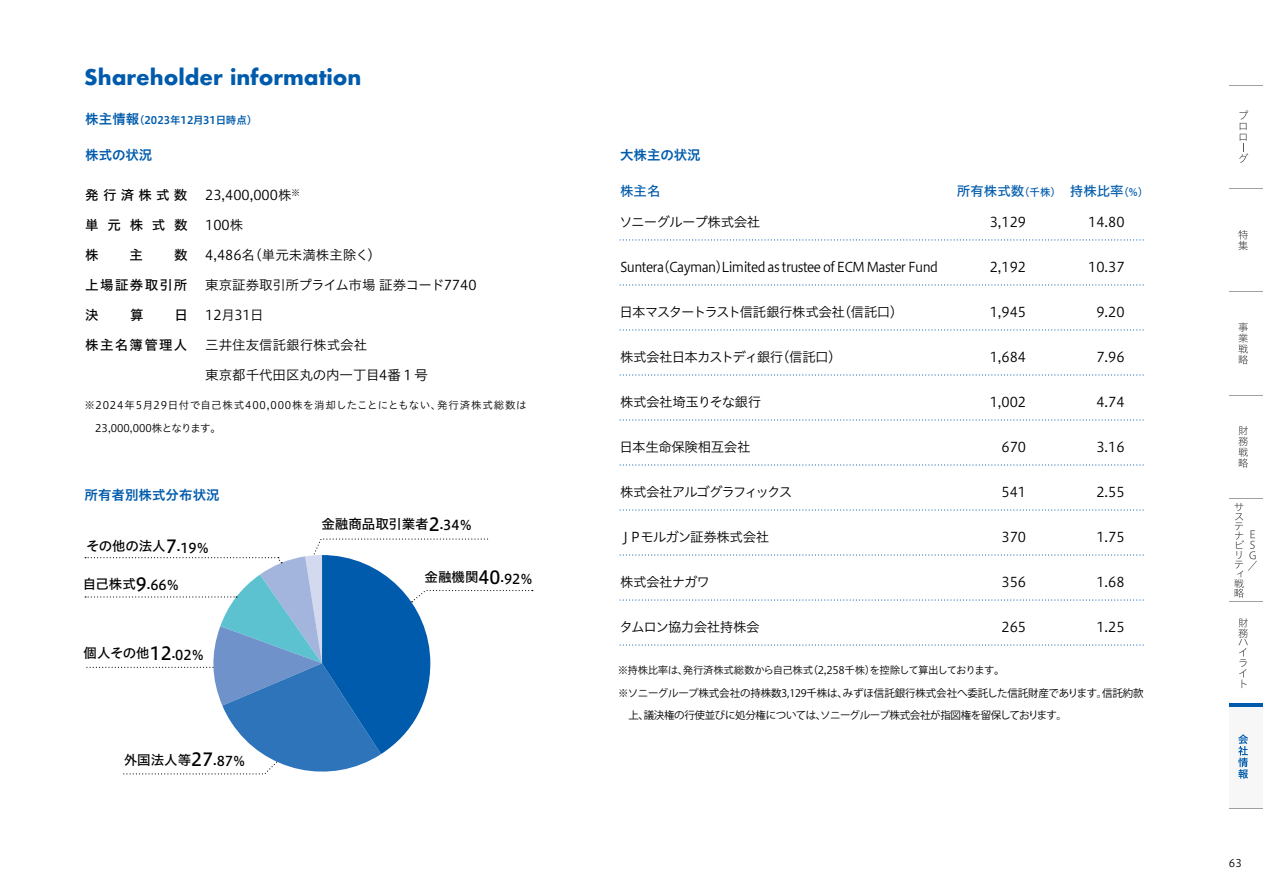
<style>
.page{position:relative;width:1263px;height:893px;background:#fff}
.page>*{position:absolute;margin:0;border:0;box-sizing:border-box;transform-origin:0 0}
.t1{font:700 21px "Futura";color:#005bac}
.t2{font:13.5px "Hiragino UD Sans Std N W3";letter-spacing:-.03em;color:#000}
.t3{font:13.5px "Hiragino UD Sans Std N W5";color:#000}
.t4{font:13.5px "Hiragino UD Sans Std N W3";letter-spacing:-.05em;color:#000;scale:.93 1}
.t5{font:13.5px "Hiragino UD Sans Std N W3";color:#000}
.t6{font:13.5px "Hiragino UD Sans Std N W3";letter-spacing:-.05em;color:#000}
.t7{font:13.5px "Hiragino UD Sans Std N W6";color:#005bac}
.t8{font:13.5px "Hiragino UD Sans Std N W3";letter-spacing:-.075em;color:#000}
.t9{font:13.5px "Hiragino UD Sans Std N W3";letter-spacing:-.005em;color:#000}
.t10{font:13.5px "Hiragino UD Sans Std N W3";letter-spacing:-.085em;color:#000}
.t11{font:13.5px "Hiragino UD Sans Std N W3";letter-spacing:-.065em;color:#000}
.t12{font:13.5px "Hiragino UD Sans Std N W3";letter-spacing:-.07em;color:#000}
.t13{font:13.5px "Hiragino UD Sans Std N W5";color:#005bac}
.t14{font:13.5px "Hiragino UD Sans Std N W5";letter-spacing:.1em;color:#000}
.t15{font:13.5px "Hiragino UD Sans Std N W5";letter-spacing:.095em;color:#000}
.t16{font:10.5px/22.5px "Koz Go Pr 6 N";letter-spacing:-.03em;color:#000}
.t17{font:10.5px/22.5px "Hiragino UD Sans Std N W3";letter-spacing:.04em;color:#000}
.t18{font:10.5px "Koz Go Pr 6 N";letter-spacing:-.01em;color:#000}
.t19{font:10.5px "Hiragino UD Sans Std N W3";letter-spacing:-.08em;color:#000}
.t20{font:10.5px "Hiragino UD Sans Std N W3";letter-spacing:-.03em;color:#000}
.t21{font:10.5px "Hiragino UD Sans Std N W6";color:#005bac}
.t22{font:10.5px "Hiragino UD Sans Std N W3";letter-spacing:.08em;color:#000}
.t23{font:10.5px "Hiragino UD Sans Std N W5";color:#005bac}
.t24{font:10.5px "Hiragino UD Sans Std N W3";color:#000}
.t25{font:9px "Hiragino UD Sans Std N W3";color:#000}
.s1{font-family:"Koz Go Pr 6 N"}
.s2{font-size:18px}
</style>
<div class="page">
<div style="left:1229px;top:705px;width:34px;height:103px;background:#f7f7f7"></div>
<svg style="left:1239px;top:110px;width:9px;height:53px"></svg>
<svg style="left:1238px;top:230px;width:10px;height:20px"></svg>
<svg style="left:1238px;top:322px;width:10px;height:42px"></svg>
<svg style="left:1238px;top:426px;width:10px;height:42px"></svg>
<svg style="left:1238px;top:618px;width:10px;height:70px"></svg>
<svg style="left:1238px;top:734px;width:10px;height:45px"></svg>
<hr style="left:1229px;top:292px;width:34px;height:1px;background:#9fa0a0">
<hr style="left:1229px;top:395px;width:34px;height:1px;background:#9fa0a0">
<hr style="left:1229px;top:498px;width:34px;height:1px;background:#9fa0a0">
<hr style="left:1229px;top:601px;width:34px;height:1px;background:#9fa0a0">
<hr style="left:1229px;top:703px;width:34px;height:3px;background:#005bac">
<hr style="left:1229px;top:188px;width:34px;height:1px;background:#9fa0a0">
<svg style="left:1234px;top:503px;width:23px;height:95px"></svg>
<hr style="left:1229px;top:85px;width:34px;height:1px;background:#9fa0a0">
<hr style="left:1229px;top:808px;width:34px;height:1px;background:#9fa0a0">
<svg style="left:85px;top:538px;width:448px;height:237px"></svg>
<svg style="left:620px;top:239px;width:524px;height:1px"></svg>
<svg style="left:620px;top:284px;width:524px;height:2px"></svg>
<svg style="left:620px;top:329px;width:524px;height:2px"></svg>
<svg style="left:620px;top:374px;width:524px;height:2px"></svg>
<svg style="left:620px;top:419px;width:524px;height:2px"></svg>
<svg style="left:620px;top:464px;width:524px;height:2px"></svg>
<svg style="left:620px;top:509px;width:524px;height:2px"></svg>
<svg style="left:620px;top:554px;width:524px;height:2px"></svg>
<svg style="left:620px;top:599px;width:524px;height:2px"></svg>
<svg style="left:620px;top:644px;width:524px;height:2px"></svg>
<h1 class="t1" style="left:84px;top:62px;width:279px">Shareholder information</h1>
<p class="t7" style="left:85px;top:108px;width:55px">株主情報</p>
<p class="t7" style="left:85px;top:145px;width:69px">株式の状況</p>
<p class="t21" style="left:134px;top:112px;width:125px">（2023年12月31日時点(</p>
<p class="t3" style="left:85px;top:184px;width:104px">発行済株式数</p>
<p class="t3" style="left:85px;top:214px;width:104px">単元株式数</p>
<p class="t3" style="left:85px;top:244px;width:15px">株</p>
<p class="t3" style="left:130px;top:244px;width:15px">主</p>
<p class="t3" style="left:174px;top:244px;width:15px">数</p>
<p class="t14" style="left:85px;top:274px;width:104px">上場証券取引所</p>
<p class="t3" style="left:85px;top:304px;width:15px">決</p>
<p class="t3" style="left:130px;top:304px;width:15px">算</p>
<p class="t3" style="left:174px;top:304px;width:15px">日</p>
<p class="t15" style="left:85px;top:334px;width:104px">株主名簿管理人</p>
<p class="t5" style="left:205px;top:184px;width:88px">23,400,000株</p>
<p class="t2" style="left:205px;top:214px;width:40px">100株</p>
<p class="t5" style="left:205px;top:244px;width:177px">4,486 （名単元未満株主除く(</p>
<p class="t2" style="left:205px;top:274px;width:273px">東京証券取引所プライム市場証券コード7740</p>
<p class="t2" style="left:205px;top:304px;width:60px">12月31日</p>
<p class="t5" style="left:205px;top:334px;width:163px">三井住友信託銀行株式会社</p>
<p class="t9" style="left:205px;top:364px;width:224px">東京都千代田区丸の内一丁目4<span class="s1">番１号</span></p>
<p class="t25" style="left:291px;top:185px;width:10px">※</p>
<p class="t17" style="left:95px;top:393px;width:348px;text-indent:-11px">※2024年5月29日付で自己株式400,000株を消却したことにともない、<br>23,000,000株となります。</p>
<p class="t22" style="left:437px;top:397px;width:91px">発行済株式総数は</p>
<p class="t7" style="left:85px;top:484px;width:136px">所有者別株式分布状況</p>
<p class="t3" style="left:166px;top:537px;width:45px"><span class="s2">7</span>.19％</p>
<p class="t3" style="left:86px;top:536px;width:81px">その他の法人</p>
<p class="t3" style="left:136px;top:575px;width:45px"><span class="s2">9</span>.66％</p>
<p class="t3" style="left:83px;top:573px;width:55px">自己株式</p>
<p class="t3" style="left:150px;top:644px;width:56px"><span class="s2">12</span>.02％</p>
<p class="t3" style="left:84px;top:643px;width:68px">個人その他</p>
<p class="t3" style="left:191px;top:751px;width:56px"><span class="s2">27</span>.87％</p>
<p class="t3" style="left:124px;top:749px;width:69px">外国法人等</p>
<p class="t3" style="left:429px;top:515px;width:45px"><span class="s2">2</span>.34％</p>
<p class="t3" style="left:321px;top:513px;width:109px">金融商品取引業者</p>
<p class="t3" style="left:479px;top:568px;width:56px"><span class="s2">40</span>.92％</p>
<p class="t3" style="left:425px;top:567px;width:55px">金融機関</p>
<p class="t7" style="left:620px;top:145px;width:82px">大株主の状況</p>
<p class="t13" style="left:620px;top:180px;width:42px">株主名</p>
<p class="t6" style="left:619px;top:212px;width:143px">ソニーグループ株式会社</p>
<p class="t4" style="left:620px;top:257px;width:343px">Suntera(Cayman)Limited as trustee of ECM Master Fund</p>
<p class="t2" style="left:838px;top:302px;width:67px">（信託口(</p>
<p class="t8" style="left:620px;top:302px;width:227px">日本マスタートラスト信託銀行株式会社</p>
<p class="t2" style="left:776px;top:347px;width:67px">（信託口(</p>
<p class="t11" style="left:620px;top:347px;width:165px">株式会社日本カストディ銀行</p>
<p class="t2" style="left:620px;top:392px;width:143px">株式会社埼玉りそな銀行</p>
<p class="t2" style="left:620px;top:437px;width:132px">日本生命保険相互会社</p>
<p class="t10" style="left:620px;top:482px;width:174px">株式会社アルゴグラフィックス</p>
<p class="t12" style="left:618px;top:527px;width:152px">ＪＰモルガン証券株式会社</p>
<p class="t6" style="left:620px;top:572px;width:91px">株式会社ナガワ</p>
<p class="t6" style="left:619px;top:617px;width:142px">タムロン協力会社持株会</p>
<p class="t13" style="left:957px;top:180px;width:69px">所有株式数</p>
<p class="t23" style="left:1019px;top:184px;width:43px">（千株(</p>
<p class="t2" style="left:990px;top:212px;width:38px">3,129</p>
<p class="t2" style="left:990px;top:257px;width:38px">2,192</p>
<p class="t2" style="left:990px;top:302px;width:38px">1,945</p>
<p class="t2" style="left:990px;top:347px;width:38px">1,684</p>
<p class="t2" style="left:990px;top:392px;width:38px">1,002</p>
<p class="t2" style="left:1001px;top:437px;width:26px">670</p>
<p class="t2" style="left:1001px;top:482px;width:26px">541</p>
<p class="t2" style="left:1001px;top:527px;width:26px">370</p>
<p class="t2" style="left:1001px;top:572px;width:26px">356</p>
<p class="t2" style="left:1001px;top:617px;width:26px">265</p>
<p class="t19" style="left:808px;top:662px;width:198px">（2,258千株を控除して算出しております。</p>
<p class="t24" style="left:865px;top:662px;width:12px">）</p>
<p class="t20" style="left:618px;top:662px;width:197px">※持株比率は発行済株式総数から自己株式</p>
<p class="t24" style="left:678px;top:662px;width:12px">、</p>
<p class="t13" style="left:1070px;top:180px;width:55px">持株比率</p>
<p class="t23" style="left:1118px;top:184px;width:31px">)%(</p>
<p class="t2" style="left:1088px;top:212px;width:38px">14.80</p>
<p class="t2" style="left:1088px;top:257px;width:38px">10.37</p>
<p class="t2" style="left:1096px;top:302px;width:30px">9.20</p>
<p class="t2" style="left:1096px;top:347px;width:30px">7.96</p>
<p class="t2" style="left:1096px;top:392px;width:30px">4.74</p>
<p class="t2" style="left:1096px;top:437px;width:30px">3.16</p>
<p class="t2" style="left:1096px;top:482px;width:30px">2.55</p>
<p class="t2" style="left:1096px;top:527px;width:30px">1.75</p>
<p class="t2" style="left:1096px;top:572px;width:30px">1.68</p>
<p class="t2" style="left:1096px;top:617px;width:30px">1.25</p>
<p class="t16" style="left:628px;top:682px;width:440px;text-indent:-10px">※ソニーグループ株式会社の持株数3,129千株は、<br>上議決権の行使並びに処分権についてはソニーグループ株式会社が指図権を留保しております。</p>
<p class="t16" style="left:816px;top:704px;width:12px">、</p>
<p class="t18" style="left:843px;top:687px;width:266px">みずほ信託銀行株式会社へ委託した信託財産であります。</p>
<p class="t16" style="left:1102px;top:682px;width:43px">信託約款</p>
<p class="t16" style="left:638px;top:704px;width:12px">、</p>
<p class="t24" style="left:1229px;top:855px;width:14px">63</p>
</div>
